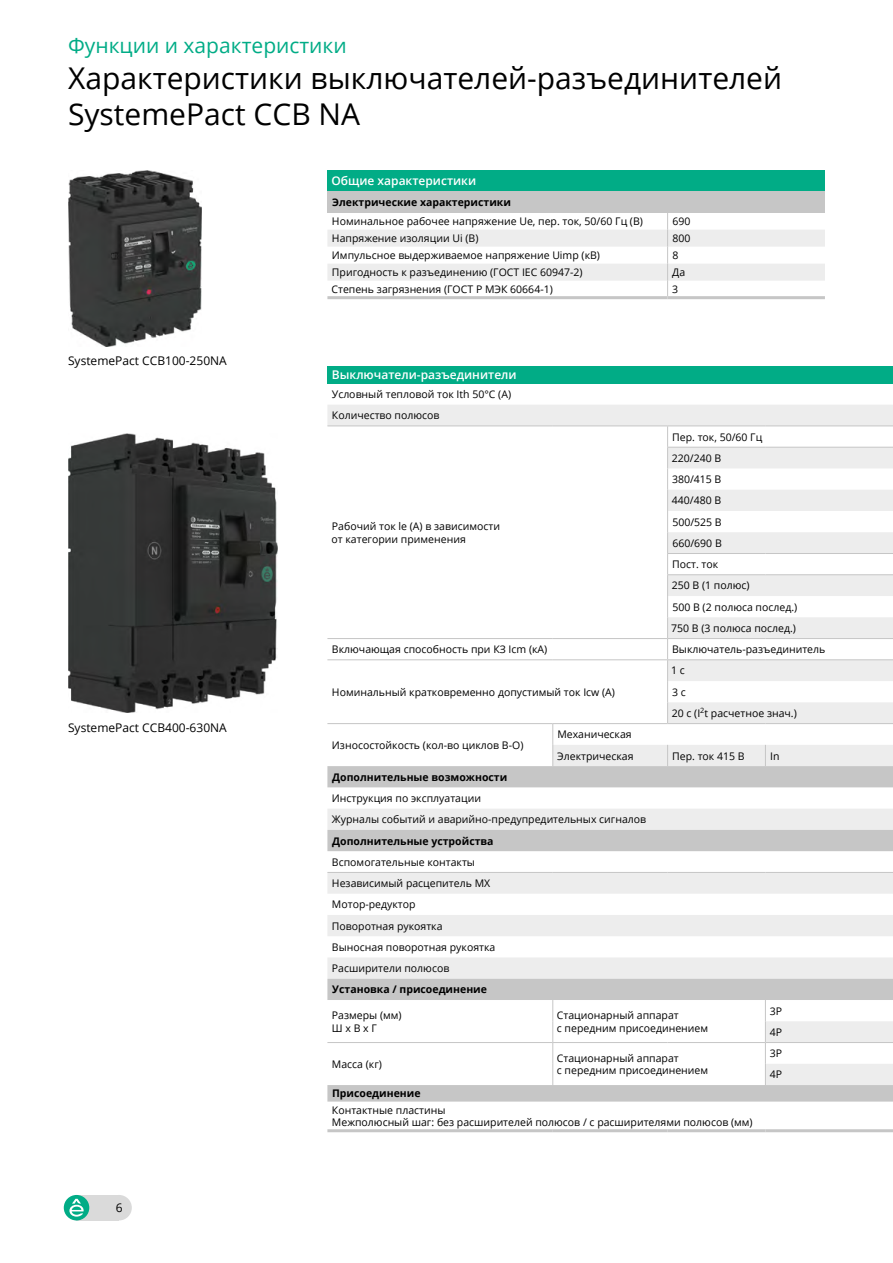
<style>
.page{position:relative;width:893px;height:1263px;background:#fff}
.page>*{position:absolute;margin:0;border:0;box-sizing:border-box;transform-origin:0 0}
.t1{font:30px/36px "Open Sans";color:#000}
.t2{font:21px "Open Sans";color:#01ac86}
.t3{font:12px "Open Sans";color:#000}
.t4{font:600 12px "Open Sans";color:#fff}
.t5{font:10.5px/21.3px "Open Sans";color:#000}
.t6{font:700 10.5px "Open Sans";color:#000}
</style>
<div class="page">
<div style="left:77px;top:1195px;width:42px;height:25px;background:#dadada"></div>
<div style="left:64px;top:1195px;width:25px;height:25px;background:#01ac86;border-radius:50%"></div>
<svg style="left:69px;top:1199px;width:15px;height:17px"></svg>
<div style="left:106px;top:1195px;width:26px;height:25px;background:#dadada;border-radius:50%"></div>
<div style="left:327px;top:366px;width:566px;height:17px;background:#01ac86"></div>
<svg style="left:327px;top:405px;width:566px;height:361px"></svg>
<svg style="left:327px;top:766px;width:566px;height:335px"></svg>
<svg style="left:667px;top:426px;width:1px;height:297px"></svg>
<svg style="left:552px;top:724px;width:1px;height:42px"></svg>
<svg style="left:667px;top:745px;width:1px;height:21px"></svg>
<svg style="left:765px;top:745px;width:1px;height:21px"></svg>
<svg style="left:552px;top:1000px;width:1px;height:85px"></svg>
<svg style="left:765px;top:1000px;width:1px;height:85px"></svg>
<hr style="left:327px;top:425px;width:226px;height:1px;background:#c6c6c6">
<hr style="left:553px;top:425px;width:115px;height:1px;background:#c6c6c6">
<hr style="left:668px;top:425px;width:97px;height:1px;background:#c6c6c6">
<hr style="left:765px;top:425px;width:128px;height:1px;background:#c6c6c6">
<hr style="left:667px;top:447px;width:98px;height:1px;background:#c6c6c6">
<hr style="left:765px;top:447px;width:128px;height:1px;background:#c6c6c6">
<hr style="left:667px;top:553px;width:98px;height:1px;background:#c6c6c6">
<hr style="left:765px;top:553px;width:128px;height:1px;background:#c6c6c6">
<hr style="left:667px;top:574px;width:98px;height:1px;background:#c6c6c6">
<hr style="left:765px;top:574px;width:128px;height:1px;background:#c6c6c6">
<hr style="left:327px;top:872px;width:226px;height:1px;background:#c6c6c6">
<hr style="left:553px;top:872px;width:115px;height:1px;background:#c6c6c6">
<hr style="left:668px;top:872px;width:97px;height:1px;background:#c6c6c6">
<hr style="left:765px;top:872px;width:128px;height:1px;background:#c6c6c6">
<hr style="left:327px;top:1042px;width:226px;height:1px;background:#c6c6c6">
<hr style="left:553px;top:1042px;width:115px;height:1px;background:#c6c6c6">
<hr style="left:668px;top:1042px;width:97px;height:1px;background:#c6c6c6">
<hr style="left:765px;top:1042px;width:128px;height:1px;background:#c6c6c6">
<hr style="left:327px;top:1129px;width:226px;height:3px;background:#c6c6c6">
<hr style="left:553px;top:1129px;width:115px;height:3px;background:#c6c6c6">
<hr style="left:668px;top:1129px;width:97px;height:3px;background:#c6c6c6">
<hr style="left:765px;top:1129px;width:128px;height:3px;background:#c6c6c6">
<hr style="left:327px;top:638px;width:226px;height:1px;background:#c6c6c6">
<hr style="left:553px;top:638px;width:115px;height:1px;background:#c6c6c6">
<hr style="left:668px;top:638px;width:97px;height:1px;background:#c6c6c6">
<hr style="left:765px;top:638px;width:128px;height:1px;background:#c6c6c6">
<hr style="left:327px;top:659px;width:226px;height:1px;background:#c6c6c6">
<hr style="left:553px;top:659px;width:115px;height:1px;background:#c6c6c6">
<hr style="left:668px;top:659px;width:97px;height:1px;background:#c6c6c6">
<hr style="left:765px;top:659px;width:128px;height:1px;background:#c6c6c6">
<hr style="left:327px;top:723px;width:226px;height:1px;background:#c6c6c6">
<hr style="left:553px;top:723px;width:115px;height:1px;background:#c6c6c6">
<hr style="left:668px;top:723px;width:97px;height:1px;background:#c6c6c6">
<hr style="left:765px;top:723px;width:128px;height:1px;background:#c6c6c6">
<div style="left:327px;top:170px;width:498px;height:21px;background:#01ac86"></div>
<div style="left:327px;top:191px;width:498px;height:22px;background:#c6c6c6"></div>
<svg style="left:327px;top:213px;width:498px;height:83px"></svg>
<hr style="left:327px;top:296px;width:341px;height:3px;background:#c6c6c6">
<hr style="left:668px;top:296px;width:157px;height:3px;background:#c6c6c6">
<img style="left:68px;top:170px;width:134px;height:176px">
<img style="left:68px;top:433px;width:209px;height:279px">
<h2 class="t2" style="left:68px;top:31px;width:280px">Функции и характеристики</h2>
<h1 class="t1" style="left:68px;top:60px;width:716px">Характеристики выключателей-разъединителей<br>SystemePact CCB NA</h1>
<p class="t3" style="left:68px;top:353px;width:160px">SystemePact CCB100-250NA</p>
<p class="t3" style="left:68px;top:720px;width:160px">SystemePact CCB400-630NA</p>
<p class="t3" style="left:116px;top:1199px;width:8px">6</p>
<p class="t4" style="left:331px;top:173px;width:146px">Общие характеристики</p>
<p class="t6" style="left:332px;top:195px;width:180px">Электрические характеристики</p>
<p class="t5" style="left:332px;top:210px;width:312px">Номинальное рабочее напряжение Ue, пер. ток, 50/60 Гц (В)</p>
<p class="t5" style="left:672px;top:210px;width:20px">690</p>
<p class="t5" style="left:332px;top:227px;width:148px">Напряжение изоляции Ui (В)</p>
<p class="t5" style="left:672px;top:227px;width:20px">800</p>
<p class="t5" style="left:332px;top:244px;width:270px">Импульсное выдерживаемое напряжение Uimp (кВ)</p>
<p class="t5" style="left:672px;top:244px;width:8px">8</p>
<p class="t5" style="left:332px;top:261px;width:252px">Пригодность к разъединению (ГОСТ IEC 60947-2)</p>
<p class="t5" style="left:672px;top:261px;width:15px">Да</p>
<p class="t5" style="left:331px;top:278px;width:223px">Степень загрязнения (ГОСТ Р МЭК 60664-1)</p>
<p class="t5" style="left:672px;top:278px;width:8px">3</p>
<p class="t4" style="left:332px;top:367px;width:186px">Выключатели-разъединители</p>
<p class="t5" style="left:332px;top:383px;width:181px">Условный тепловой ток Ith 50°C (A)<br>Количество полюсов</p>
<p class="t5" style="left:332px;top:520px;width:170px;line-height:12.6px">Рабочий ток le (А) в зависимости от категории применения</p>
<p class="t5" style="left:671px;top:426px;width:128px">Пер. ток, 50/60 Гц<br>220/240 В<br>380/415 В<br>440/480 В<br>500/525 В<br>660/690 В<br>Пост. ток<br>250 В (1 полюс)<br>500 В (2 полюса послед.)<br>750 В (3 полюса послед.)</p>
<p class="t5" style="left:332px;top:638px;width:217px">Включающая способность при КЗ Icm (кА)</p>
<p class="t5" style="left:672px;top:638px;width:155px">Выключатель-разъединитель</p>
<p class="t5" style="left:332px;top:681px;width:285px">Номинальный кратковременно допустимый ток Icw (А)</p>
<p class="t5" style="left:671px;top:660px;width:127px">1 c<br>3 c<br>20 c (I<sup>2</sup>t расчетное знач.)</p>
<p class="t5" style="left:332px;top:734px;width:193px">Износостойкость (кол-во циклов В-О)</p>
<p class="t5" style="left:557px;top:723px;width:78px">Механическая<br>Электрическая</p>
<p class="t5" style="left:672px;top:745px;width:74px">Пер. ток 415 В</p>
<p class="t5" style="left:770px;top:745px;width:11px">In</p>
<p class="t6" style="left:332px;top:769px;width:176px">Дополнительные возможности</p>
<p class="t5" style="left:332px;top:787px;width:316px">Инструкция по эксплуатации<br>Журналы событий и аварийно-предупредительных сигналов</p>
<p class="t6" style="left:332px;top:833px;width:163px">Дополнительные устройства</p>
<p class="t5" style="left:332px;top:851px;width:165px">Вспомогательные контакты<br>Независимый расцепитель MX<br>Мотор-редуктор<br>Поворотная рукоятка<br>Выносная поворотная рукоятка<br>Расширители полюсов</p>
<p class="t6" style="left:332px;top:982px;width:156px">Установка / присоединение</p>
<p class="t5" style="left:332px;top:1008px;width:71px;line-height:12.6px">Размеры (мм)<br>Ш х В х Г</p>
<p class="t5" style="left:557px;top:1008px;width:153px;line-height:12.6px">Стационарный аппарат<br>с передним присоединением</p>
<p class="t5" style="left:770px;top:1000px;width:14px">3P<br>4P</p>
<p class="t5" style="left:332px;top:1053px;width:52px">Масса (кг)</p>
<p class="t5" style="left:557px;top:1051px;width:153px;line-height:12.6px">Стационарный аппарат<br>с передним присоединением</p>
<p class="t5" style="left:770px;top:1042px;width:14px">3P<br>4P</p>
<p class="t6" style="left:332px;top:1086px;width:90px">Присоединение</p>
<p class="t5" style="left:332px;top:1103px;width:422px;line-height:12.6px">Контактные пластины<br>Межполюсный шаг: без расширителей полюсов / с расширителями полюсов (мм)</p>
</div>
